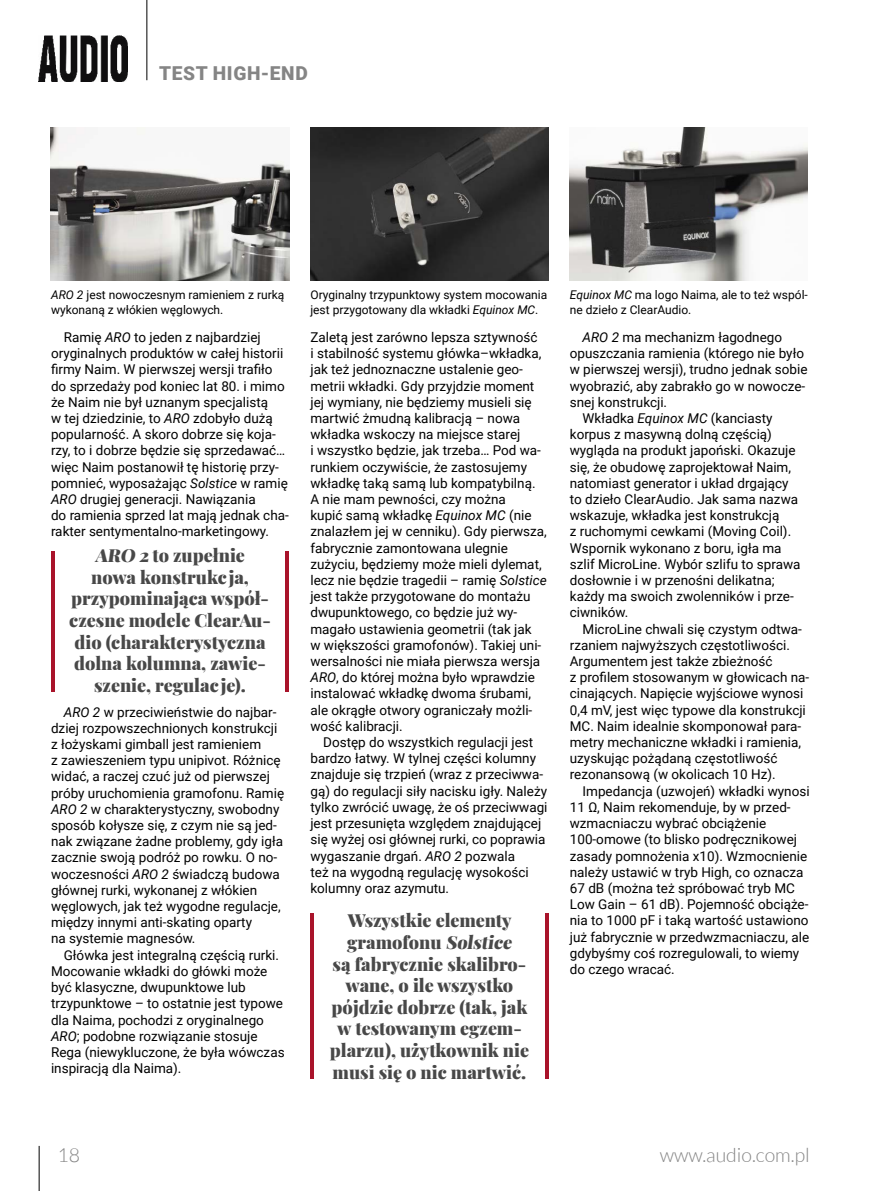
<style>
.page{position:relative;width:893px;height:1191px;background:#fff}
.page>*{position:absolute;margin:0;border:0;box-sizing:border-box;transform-origin:0 0}
.t1{font:300 19.5px "Lato";color:#858585}
.t2{font:900 19.2px "Roboto";letter-spacing:.035em;color:#858585}
.t3{font:900 18px/21.6px "Playfair Display";color:#484848;text-align:center}
.t4{font:13.5px/16.2px "Roboto";color:#000}
.t5{font:12px/14.4px "Roboto";color:#000}
.s1{font-style:italic}
</style>
<div class="page">
<hr style="left:147px;top:0;width:1px;height:80px;background:#000">
<img style="left:39px;top:35px;width:89px;height:46px">
<hr style="left:39px;top:1145px;width:1px;height:46px;background:#000">
<img style="left:310px;top:128px;width:239px;height:153px">
<img style="left:570px;top:128px;width:238px;height:153px">
<img style="left:51px;top:128px;width:238px;height:153px">
<hr style="left:51px;top:551px;width:4px;height:140px;background:#a9132a">
<hr style="left:285px;top:551px;width:4px;height:140px;background:#a9132a">
<hr style="left:310px;top:913px;width:4px;height:165px;background:#a9132a">
<hr style="left:545px;top:913px;width:4px;height:165px;background:#a9132a">
<h2 class="t2" style="left:159px;top:60px;width:150px">TEST HIGH-END</h2>
<p class="t5" style="left:51px;top:287px;width:235px"><span class="s1">ARO 2</span> jest nowoczesnym ramieniem z rurką wykonaną z włókien węglowych.</p>
<p class="t4" style="left:51px;top:328px;width:239px;text-indent:13px">Ramię <span class="s1">ARO</span> to jeden z najbardziej oryginalnych produktów w całej historii firmy Naim. W pierwszej wersji trafiło do sprzedaży pod koniec lat 80. i mimo że Naim nie był uznanym specjalistą<br>w tej dziedzinie, to <span class="s1">ARO</span> zdobyło dużą popularność. A skoro dobrze się koja&shy;rzy, to i dobrze będzie się sprzedawać… więc Naim postanowił tę historię przy&shy;pomnieć, wyposażając <span class="s1">Solstice</span> w ramię <span class="s1">ARO</span> drugiej generacji. Nawiązania<br>do ramienia sprzed lat mają jednak cha&shy;rakter sentymentalno-marketingowy.</p>
<h3 class="t3" style="left:69px;top:543px;width:203px">ARO 2 to zupełnie<br>nowa konstrukcja, przypominająca współ&shy;czesne modele ClearAu&shy;dio (charakterystyczna dolna kolumna, zawie&shy;szenie, regulacje).</h3>
<p class="t4" style="left:51px;top:703px;width:235px;text-indent:13px"><span class="s1">ARO 2</span> w przeciwieństwie do najbar&shy;dziej rozpowszechnionych konstrukcji z łożyskami gimball jest ramieniem<br>z zawieszeniem typu unipivot. Różnicę widać, a raczej czuć już od pierwszej próby uruchomienia gramofonu. Ramię <span class="s1">ARO 2</span> w charakterystyczny, swobodny sposób kołysze się, z czym nie są jed&shy;nak związane żadne problemy, gdy igła zacznie swoją podróż po rowku. O no&shy;woczesności <span class="s1">ARO 2</span> świadczą budowa głównej rurki, wykonanej z włókien węglowych, jak też wygodne regulacje, między innymi anti-skating oparty<br>na systemie magnesów.</p>
<p class="t4" style="left:51px;top:946px;width:235px;text-indent:13px">Główka jest integralną częścią rurki.<br>Mocowanie wkładki do główki może być klasyczne, dwupunktowe lub trzypunktowe – to ostatnie jest typowe dla Naima, pochodzi z oryginalnego <span class="s1">ARO</span>; podobne rozwiązanie stosuje Rega (niewykluczone, że była wówczas inspiracją dla Naima).</p>
<p class="t5" style="left:310px;top:287px;width:238px">Oryginalny trzypunktowy system mocowania jest przygotowany dla wkładki <span class="s1">Equinox MC</span>.</p>
<p class="t5" style="left:570px;top:287px;width:240px"><span class="s1">Equinox MC</span> ma logo Naima, ale to też wspól&shy;ne dzieło z ClearAudio.</p>
<p class="t4" style="left:310px;top:328px;width:238px">Zaletą jest zarówno lepsza sztywność<br>i stabilność systemu główka–wkładka, jak też jednoznaczne ustalenie geo&shy;metrii wkładki. Gdy przyjdzie moment jej wymiany, nie będziemy musieli się martwić żmudną kalibracją – nowa wkładka wskoczy na miejsce starej<br>i wszystko będzie, jak trzeba… Pod wa&shy;runkiem oczywiście, że zastosujemy wkładkę taką samą lub kompatybilną.<br>A nie mam pewności, czy można<br>kupić samą wkładkę <span class="s1">Equinox MC</span> (nie znalazłem jej w cenniku). Gdy pierwsza, fabrycznie zamontowana ulegnie zużyciu, będziemy może mieli dylemat, lecz nie będzie tragedii – ramię <span class="s1">Solstice </span>jest także przygotowane do montażu dwupunktowego, co będzie już wy&shy;magało ustawienia geometrii (tak jak<br>w większości gramofonów). Takiej uni&shy;wersalności nie miała pierwsza wersja <span class="s1">ARO</span>, do której można było wprawdzie instalować wkładkę dwoma śrubami, ale okrągłe otwory ograniczały możli&shy;wość kalibracji.</p>
<p class="t4" style="left:310px;top:733px;width:239px;text-indent:13px">Dostęp do wszystkich regulacji jest bardzo łatwy. W tylnej części kolumny znajduje się trzpień (wraz z przeciwwa&shy;gą) do regulacji siły nacisku igły. Należy tylko zwrócić uwagę, że oś przeciwwagi jest przesunięta względem znajdującej się wyżej osi głównej rurki, co poprawia wygaszanie drgań. <span class="s1">ARO 2</span> pozwala<br>też na wygodną regulację wysokości kolumny oraz azymutu.</p>
<h3 class="t3" style="left:330px;top:908px;width:201px">Wszystkie elementy gramofonu Solstice<br>są fabrycznie skalibro&shy;wane, o ile wszystko pójdzie dobrze (tak, jak w testowanym egzem&shy;plarzu), użytkownik nie musi się o nic martwić.</h3>
<p class="t4" style="left:583px;top:328px;width:201px"><span class="s1">ARO 2</span> ma mechanizm łagodnego</p>
<p class="t4" style="left:570px;top:345px;width:236px">opuszczania ramienia (którego nie było</p>
<p class="t4" style="left:570px;top:361px;width:239px">w pierwszej wersji), trudno jednak sobie</p>
<p class="t4" style="left:570px;top:377px;width:237px">wyobrazić, aby zabrakło go w nowocze-</p>
<p class="t4" style="left:570px;top:393px;width:99px">snej konstrukcji.</p>
<p class="t4" style="left:583px;top:409px;width:192px">Wkładka <span class="s1">Equinox MC</span> (kanciasty</p>
<p class="t4" style="left:570px;top:426px;width:204px">korpus z masywną dolną częścią)</p>
<p class="t4" style="left:570px;top:442px;width:227px">wygląda na produkt japoński. Okazuje</p>
<p class="t4" style="left:570px;top:458px;width:223px">się, że obudowę zaprojektował Naim,</p>
<p class="t4" style="left:570px;top:474px;width:220px">natomiast generator i układ drgający</p>
<p class="t4" style="left:570px;top:490px;width:230px">to dzieło ClearAudio. Jak sama nazwa</p>
<p class="t4" style="left:570px;top:507px;width:211px">wskazuje, wkładka jest konstrukcją</p>
<p class="t4" style="left:570px;top:523px;width:223px">z ruchomymi cewkami (Moving Coil).</p>
<p class="t4" style="left:570px;top:539px;width:213px">Wspornik wykonano z boru, igła ma</p>
<p class="t4" style="left:570px;top:555px;width:232px">szlif MicroLine. Wybór szlifu to sprawa</p>
<p class="t4" style="left:570px;top:571px;width:206px">dosłownie i w przenośni delikatna;</p>
<p class="t4" style="left:570px;top:588px;width:225px">każdy ma swoich zwolenników i prze-</p>
<p class="t4" style="left:570px;top:604px;width:60px">ciwników.</p>
<p class="t4" style="left:583px;top:620px;width:221px">MicroLine chwali się czystym odtwa-</p>
<p class="t4" style="left:570px;top:636px;width:222px">rzaniem najwyższych częstotliwości.</p>
<p class="t4" style="left:570px;top:652px;width:204px">Argumentem jest także zbieżność</p>
<p class="t4" style="left:570px;top:669px;width:241px">z profilem stosowanym w głowicach na-</p>
<p class="t4" style="left:570px;top:685px;width:235px">cinających. Napięcie wyjściowe wynosi</p>
<p class="t4" style="left:570px;top:701px;width:238px">0,4 mV, jest więc typowe dla konstrukcji</p>
<p class="t4" style="left:570px;top:717px;width:233px">MC. Naim idealnie skomponował para-</p>
<p class="t4" style="left:570px;top:733px;width:233px">metry mechaniczne wkładki i ramienia,</p>
<p class="t4" style="left:570px;top:750px;width:209px">uzyskując pożądaną częstotliwość</p>
<p class="t4" style="left:570px;top:766px;width:207px">rezonansową (w okolicach 10 Hz).</p>
<p class="t4" style="left:583px;top:782px;width:229px">Impedancja (uzwojeń) wkładki wynosi</p>
<p class="t4" style="left:570px;top:798px;width:222px">11 Ω, Naim rekomenduje, by w przed-</p>
<p class="t4" style="left:570px;top:814px;width:198px">wzmacniaczu wybrać obciążenie</p>
<p class="t4" style="left:570px;top:831px;width:229px">100-omowe (to blisko podręcznikowej</p>
<p class="t4" style="left:570px;top:847px;width:239px">zasady pomnożenia x10). Wzmocnienie</p>
<p class="t4" style="left:570px;top:863px;width:235px">należy ustawić w tryb High, co oznacza</p>
<p class="t4" style="left:570px;top:879px;width:227px">67 dB (można też spróbować tryb MC</p>
<p class="t4" style="left:570px;top:895px;width:240px">Low Gain – 61 dB). Pojemność obciąże-</p>
<p class="t4" style="left:570px;top:912px;width:240px">nia to 1000 pF i taką wartość ustawiono</p>
<p class="t4" style="left:570px;top:928px;width:241px">już fabrycznie w przedwzmacniaczu, ale</p>
<p class="t4" style="left:570px;top:944px;width:231px">gdybyśmy coś rozregulowali, to wiemy</p>
<p class="t4" style="left:570px;top:960px;width:106px">do czego wracać.</p>
<h1 class="t1" style="left:57px;top:1144px;width:24px">18</h1>
<h1 class="t1" style="left:660px;top:1144px;width:151px">www.audio.com.pl</h1>
</div>
